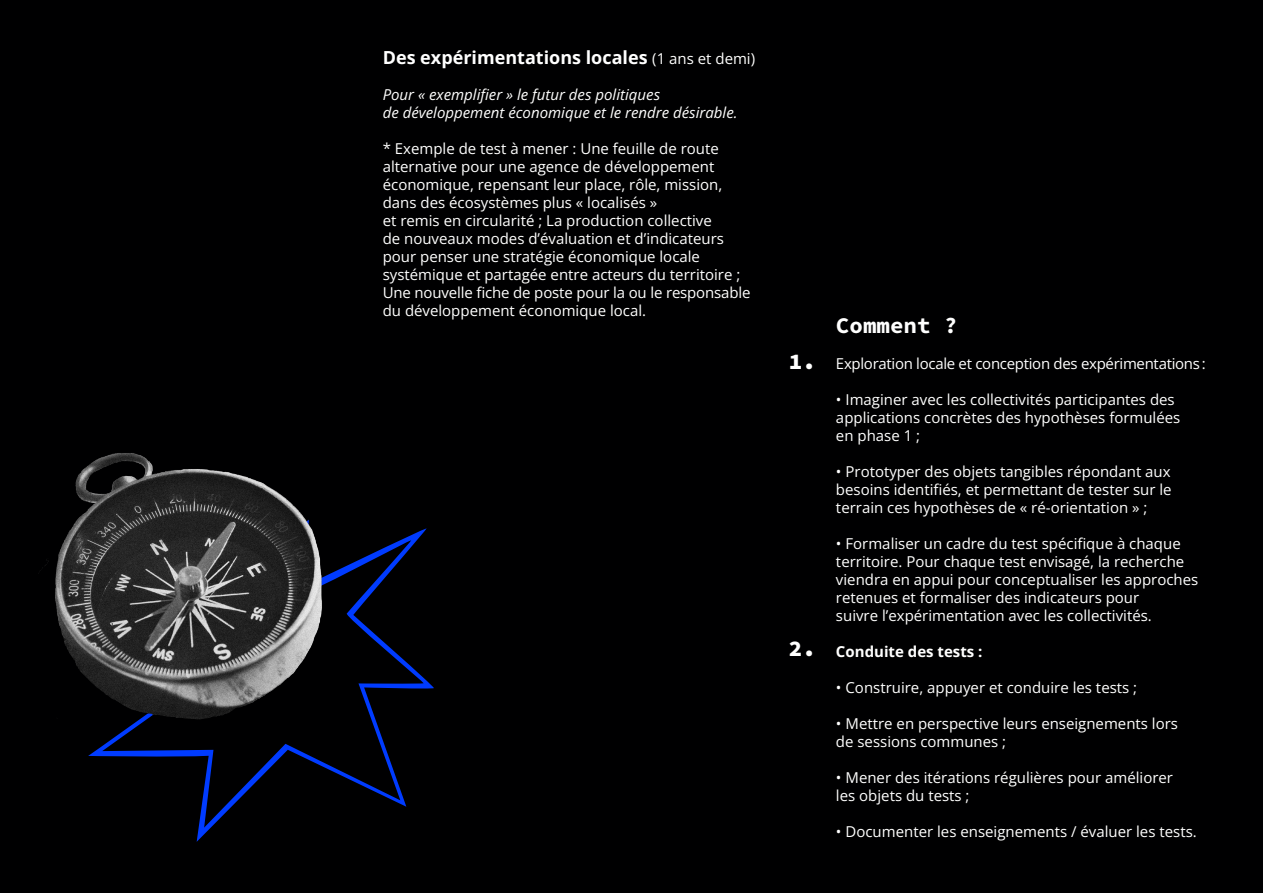
<style>
.page{position:relative;width:1263px;height:893px;background:#000001}
.page>*{position:absolute;margin:0;border:0;box-sizing:border-box;transform-origin:0 0}
.t1{font:22.5px "Source Code Variable";color:#fff}
.t2{font:700 18px "Open Sans";color:#fff}
.t3{font:15px/18px "Open Sans";color:#fff}
.t4{font:italic 15px/18px "Open Sans";color:#fff}
.t5{font:15px "Open Sans";letter-spacing:-.02em;color:#fff}
.t6{font:700 15px "Open Sans";color:#fff}
.s1{font-weight:400;font-size:15px}
</style>
<div class="page">
<svg style="left:88px;top:528px;width:346px;height:314px"></svg>
<img style="left:45px;top:453px;width:292px;height:278px">
<p class="t2" style="left:383px;top:45px;width:374px">Des expérimentations locales <span class="s1">(1 ans et demi)</span></p>
<p class="t4" style="left:383px;top:85px;width:356px">Pour « exemplifier » le futur des politiques<br>de développement économique et le rendre désirable.</p>
<p class="t3" style="left:383px;top:139px;width:338px">* Exemple de test à mener : Une feuille de route alternative pour une agence de développement</p>
<p class="t3" style="left:383px;top:175px;width:343px">économique, repensant leur place, rôle, mission, dans des écosystèmes plus « localisés »<br>et remis en circularité ; La production collective de nouveaux modes d’évaluation et d’indicateurs</p>
<p class="t3" style="left:383px;top:247px;width:359px">pour penser une stratégie économique locale systémique et partagée entre acteurs du territoire ;</p>
<p class="t3" style="left:383px;top:283px;width:369px">Une nouvelle fiche de poste pour la ou le responsable du développement économique local.</p>
<p class="t1" style="left:789px;top:345px;width:28px">1.</p>
<p class="t1" style="left:789px;top:632px;width:28px">2.</p>
<p class="t1" style="left:836px;top:309px;width:123px">Comment ?</p>
<p class="t5" style="left:836px;top:353px;width:371px">Exploration locale et conception des expérimentations :</p>
<p class="t3" style="left:836px;top:390px;width:346px">• Imaginer avec les collectivités participantes des applications concrètes des hypothèses formulées en phase 1 ;</p>
<p class="t3" style="left:836px;top:462px;width:337px;text-align:justify">• Prototyper des objets tangibles répondant aux besoins identifiés, et permettant de tester sur le terrain ces hypothèses de « ré-orientation » ;</p>
<p class="t3" style="left:836px;top:534px;width:364px">• Formaliser un cadre du test spécifique à chaque territoire. Pour chaque test envisagé, la recherche viendra en appui pour conceptualiser les approches retenues et formaliser des indicateurs pour</p>
<p class="t3" style="left:836px;top:606px;width:317px">suivre l’expérimentation avec les collectivités.</p>
<p class="t6" style="left:836px;top:641px;width:148px">Conduite des tests :</p>
<p class="t3" style="left:836px;top:678px;width:303px">• Construire, appuyer et conduire les tests ;</p>
<p class="t3" style="left:836px;top:714px;width:344px">• Mettre en perspective leurs enseignements lors de sessions communes ;</p>
<p class="t3" style="left:836px;top:768px;width:339px">• Mener des itérations régulières pour améliorer les objets du tests ;</p>
<p class="t3" style="left:836px;top:822px;width:362px">• Documenter les enseignements / évaluer les tests.</p>
</div>
